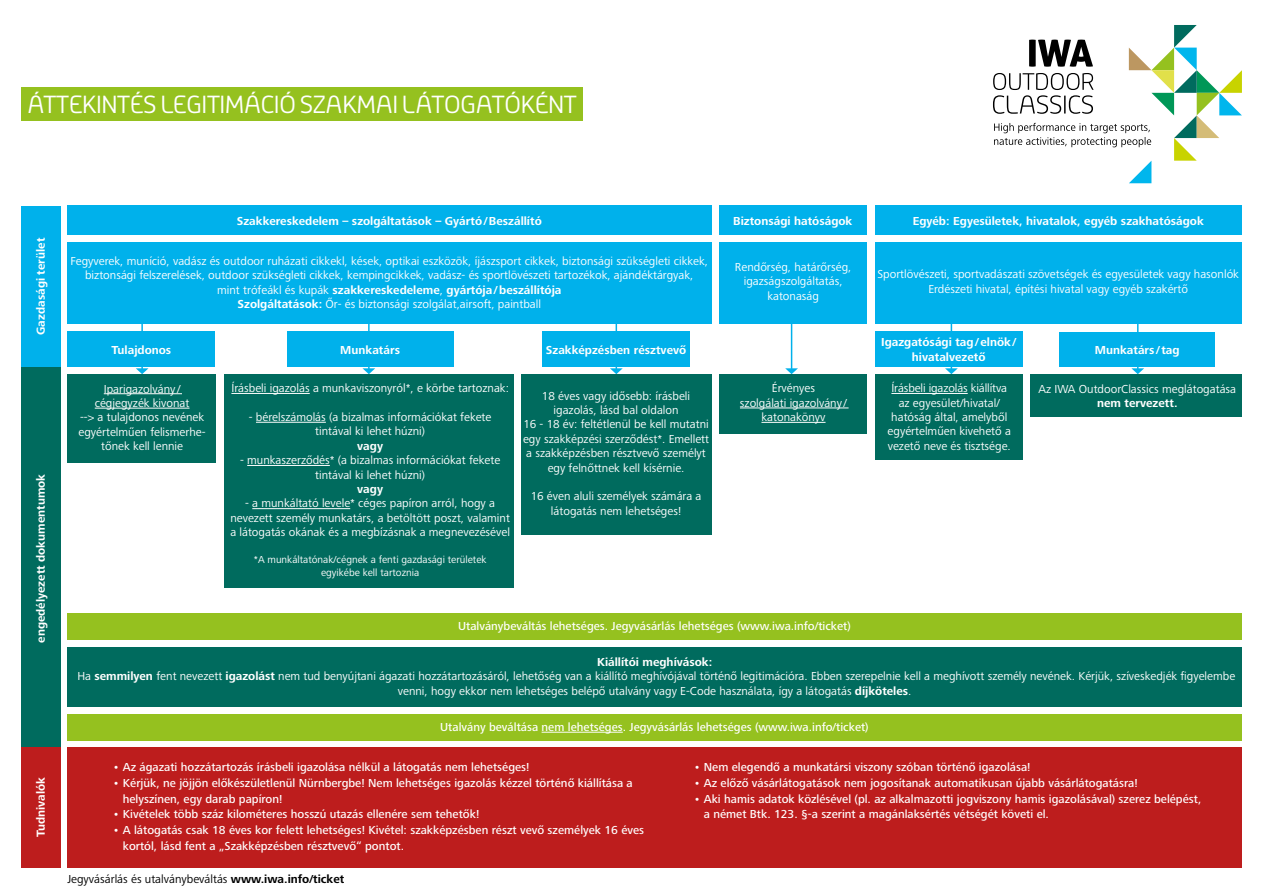
<style>
.page{position:relative;width:1263px;height:893px;background:#fff}
.page>*{position:absolute;margin:0;border:0;box-sizing:border-box;transform-origin:0 0}
.t1{font:25.65px "Ribera";color:#fff}
.t2{font:12px/14.4px "Frutiger Next LTW1 G";color:#fff;text-align:center}
.t3{font:500 12px/15.8px "Frutiger Next LTW1 G";color:#fff}
.t4{font:700 12px/14.4px "Frutiger Next LTW1 G";color:#fff;text-align:center}
.t5{font:12px "Frutiger Next LTW1 G";color:#000}
.t6{font:10.5px/12.6px "Frutiger Next LTW1 G";color:#fff;text-align:center}
.s1{font-weight:700}
</style>
<div class="page">
<hr style="left:791px;top:263px;width:1px;height:106px;background:#00b1eb">
<svg style="left:785px;top:368px;width:13px;height:6px"></svg>
<hr style="left:368px;top:295px;width:2px;height:76px;background:#00b1eb">
<svg style="left:362px;top:368px;width:13px;height:6px"></svg>
<hr style="left:141px;top:263px;width:2px;height:108px;background:#00b1eb">
<svg style="left:136px;top:368px;width:12px;height:6px"></svg>
<hr style="left:616px;top:263px;width:1px;height:108px;background:#00b1eb">
<svg style="left:610px;top:368px;width:13px;height:6px"></svg>
<hr style="left:951px;top:269px;width:1px;height:102px;background:#00b1eb">
<svg style="left:945px;top:368px;width:13px;height:6px"></svg>
<hr style="left:1137px;top:279px;width:1px;height:92px;background:#00b1eb">
<svg style="left:1131px;top:368px;width:13px;height:6px"></svg>
<div style="left:21px;top:747px;width:39px;height:120px;background:#bd1d1d"></div>
<div style="left:67px;top:747px;width:1175px;height:120px;background:#bd1d1d"></div>
<div style="left:67px;top:648px;width:1175px;height:59px;background:#006b5e"></div>
<div style="left:875px;top:243px;width:367px;height:81px;background:#00b1eb"></div>
<div style="left:719px;top:243px;width:148px;height:81px;background:#00b1eb"></div>
<div style="left:67px;top:243px;width:644px;height:81px;background:#00b1eb"></div>
<div style="left:67px;top:332px;width:148px;height:35px;background:#00b1eb"></div>
<div style="left:542px;top:332px;width:148px;height:35px;background:#00b1eb"></div>
<div style="left:287px;top:332px;width:166px;height:35px;background:#00b1eb"></div>
<div style="left:875px;top:332px;width:148px;height:35px;background:#00b1eb"></div>
<div style="left:1059px;top:332px;width:156px;height:35px;background:#00b1eb"></div>
<div style="left:719px;top:206px;width:148px;height:29px;background:#00b1eb"></div>
<div style="left:875px;top:206px;width:367px;height:29px;background:#00b1eb"></div>
<div style="left:67px;top:206px;width:644px;height:29px;background:#00b1eb"></div>
<div style="left:21px;top:367px;width:39px;height:380px;background:#006b5e"></div>
<div style="left:21px;top:206px;width:39px;height:161px;background:#00b1eb"></div>
<div style="left:21px;top:87px;width:562px;height:34px;background:#95c11f"></div>
<svg style="left:993px;top:25px;width:249px;height:158px"></svg>
<div style="left:1030px;top:374px;width:212px;height:43px;background:#006b5e"></div>
<div style="left:875px;top:374px;width:148px;height:85px;background:#006b5e"></div>
<div style="left:719px;top:374px;width:148px;height:59px;background:#006b5e"></div>
<div style="left:67px;top:374px;width:149px;height:88px;background:#006b5e"></div>
<div style="left:224px;top:374px;width:290px;height:214px;background:#006b5e"></div>
<div style="left:521px;top:374px;width:190px;height:160px;background:#006b5e"></div>
<div style="left:67px;top:714px;width:1175px;height:27px;background:#95c11f"></div>
<div style="left:67px;top:614px;width:1175px;height:26px;background:#95c11f"></div>
<hr style="left:542px;top:732px;width:81px;height:1px;background:#fff">
<hr style="left:104px;top:393px;width:78px;height:1px;background:#fff">
<hr style="left:95px;top:408px;width:94px;height:1px;background:#fff">
<hr style="left:740px;top:408px;width:108px;height:1px;background:#fff">
<hr style="left:761px;top:422px;width:64px;height:1px;background:#fff">
<hr style="left:891px;top:393px;width:77px;height:1px;background:#fff">
<hr style="left:231px;top:393px;width:79px;height:1px;background:#fff">
<hr style="left:256px;top:422px;width:70px;height:1px;background:#fff">
<hr style="left:247px;top:465px;width:83px;height:1px;background:#fff">
<hr style="left:252px;top:508px;width:98px;height:1px;background:#fff">
<h1 class="t1" style="left:27px;top:91px;width:551px">ÁTTEKINTÉS LEGITIMÁCIÓ SZAKMAI LÁTOGATÓKÉNT</h1>
<p class="t4" style="left:237px;top:214px;width:306px">Szakkereskedelem – szolgáltatások – Gyártó/Beszállító</p>
<p class="t4" style="left:733px;top:214px;width:121px">Biztonsági hatóságok</p>
<p class="t4" style="left:913px;top:214px;width:293px">Egyéb: Egyesületek, hivatalok, egyéb szakhatóságok</p>
<p class="t4" style="left:34px;top:335px;width:98px;rotate:-90deg">Gazdasági terület</p>
<p class="t4" style="left:34px;top:643px;width:171px;rotate:-90deg">engedélyezett dokumentumok</p>
<p class="t4" style="left:34px;top:837px;width:62px;rotate:-90deg">Tudnivalók</p>
<p class="t2" style="left:71px;top:254px;width:639px">Fegyverek, muníció, vadász és outdoor ruházati cikkekl, kések, optikai eszközök, íjászsport cikkek, biztonsági szükségleti cikkek, biztonsági felszerelések, outdoor szükségleti cikkek, kempingcikkek, vadász- és sportlövészeti tartozékok, ajándéktárgyak,<br>mint trófeákl és kupák <span class="s1">szakkereskedeleme</span>, <span class="s1">gyártója/beszállítója<br>Szolgáltatások:</span> Őr- és biztonsági szolgálat,airsoft, paintball</p>
<p class="t2" style="left:735px;top:260px;width:118px">Rendőrség, határőrség, igazságszolgáltatás, katonaság</p>
<p class="t4" style="left:111px;top:343px;width:61px">Tulajdonos</p>
<p class="t4" style="left:340px;top:343px;width:61px">Munkatárs</p>
<p class="t4" style="left:546px;top:343px;width:142px">Szakképzésben résztvevő</p>
<p class="t4" style="left:1095px;top:343px;width:86px">Munkatárs /tag</p>
<p class="t2" style="left:877px;top:267px;width:363px">Sportlövészeti, sportvadászati szövetségek és egyesületek vagy hasonlók<br>Erdészeti hivatal, építési hivatal vagy egyéb szakértő</p>
<p class="t4" style="left:881px;top:336px;width:137px">Igazgatósági tag/elnök/ hivatalvezető</p>
<p class="t2" style="left:231px;top:381px;width:279px">Írásbeli igazolás a munkaviszonyról*, e körbe tartoznak:</p>
<p class="t2" style="left:249px;top:410px;width:244px">- bérelszámolás (a bizalmas információkat fekete tintával ki lehet húzni)</p>
<p class="t4" style="left:357px;top:439px;width:27px">vagy</p>
<p class="t2" style="left:240px;top:453px;width:262px">- munkaszerződés* (a bizalmas információkat fekete tintával ki lehet húzni)</p>
<p class="t4" style="left:357px;top:482px;width:27px">vagy</p>
<p class="t2" style="left:230px;top:497px;width:281px">- a munkáltató levele* céges papíron arról, hogy a nevezett személy munkatárs, a betöltött poszt, valamint a látogatás okának és a megbízásnak a megnevezésével</p>
<p class="t6" style="left:254px;top:554px;width:234px">*A munkáltatónak/cégnek a fenti gazdasági területek egyikébe kell tartoznia</p>
<p class="t2" style="left:79px;top:382px;width:129px">Iparigazolvány / cégjegyzék kivonat<br>--&gt; a tulajdonos nevének egyértelműen felismerhe&shy;tőnek kell lennie</p>
<p class="t2" style="left:740px;top:381px;width:109px">Érvényes<br>szolgálati igazolvány / katonakönyv</p>
<p class="t2" style="left:888px;top:381px;width:125px">Írásbeli igazolás kiállítva az egyesület/hivatal/ hatóság által, amelyből egyértelműen kivehető a vezető neve és tisztsége.</p>
<p class="t2" style="left:1038px;top:382px;width:199px">Az IWA OutdoorClassics meglátogatása</p>
<p class="t2" style="left:523px;top:389px;width:188px">18 éves vagy idősebb: írásbeli igazolás, lásd bal oldalon<br>16 - 18 év: feltétlenül be kell mutatni egy szakképzési szerződést*. Emellett a szakképzésben résztvevő személyt egy felnőttnek kell kísérnie.</p>
<p class="t2" style="left:531px;top:490px;width:172px">16 éven aluli személyek számára a látogatás nem lehetséges!</p>
<p class="t4" style="left:1097px;top:396px;width:82px">nem tervezett.</p>
<p class="t3" style="left:458px;top:619px;width:394px">Utalványbeváltás lehetséges. Jegyvásárlás lehetséges (www.iwa.info/ticket)</p>
<p class="t3" style="left:562px;top:619px;width:185px">Gutschein- Einlö ung nicht möglich</p>
<p class="t2" style="left:77px;top:655px;width:1159px"><span class="s1">Kiállítói meghívások:<br></span>Ha <span class="s1">semmilyen</span> fent nevezett <span class="s1">igazolást</span> nem tud benyújtani ágazati hozzátartozásáról, lehetőség van a kiállító meghívójával történő legitimációra. Ebben szerepelnie kell a meghívott személy nevének. Kérjük, szíveskedjék figyelembe venni, hogy ekkor nem lehetséges belépő utalvány vagy E-Code használata, így a látogatás <span class="s1">díjköteles</span>.</p>
<p class="t3" style="left:440px;top:719px;width:430px">Utalvány beváltása nem lehetséges. Jegyvásárlás lehetséges (www.iwa.info/ticket)</p>
<p class="t3" style="left:562px;top:719px;width:185px">Gutschein- Einlösung nicht möglich</p>
<p class="t3" style="left:113px;top:760px;width:418px">• Az ágazati hozzátartozás írásbeli igazolása nélkül a látogatás nem lehetséges!</p>
<p class="t3" style="left:123px;top:775px;width:511px;text-indent:-10px">• Kérjük, ne jöjjön előkészületlenül Nürnbergbe! Nem lehetséges igazolás kézzel történő kiállítása a helyszínen, egy darab papíron!</p>
<p class="t3" style="left:113px;top:807px;width:368px">• Kivételek több száz kilométeres hosszú utazás ellenére sem tehetők!</p>
<p class="t3" style="left:123px;top:823px;width:523px;text-indent:-10px">• A látogatás csak 18 éves kor felett lehetséges! Kivétel: szakképzésben részt vevő személyek 16 éves kortól, lásd fent a „Szakképzésben résztvevő“ pontot.</p>
<p class="t5" style="left:67px;top:872px;width:278px">Jegyvásárlás és utalványbeváltás <span class="s1">www.iwa.info/ticket</span></p>
<p class="t3" style="left:694px;top:760px;width:338px">• Nem elegendő a munkatársi viszony szóban történő igazolása!</p>
<p class="t3" style="left:694px;top:775px;width:445px">• Az előző vásárlátogatások nem jogosítanak automatikusan újabb vásárlátogatásra!</p>
<p class="t3" style="left:704px;top:791px;width:499px;text-indent:-10px">• Aki hamis adatok közlésével (pl. az alkalmazotti jogviszony hamis igazolásával) szerez belépést, a német Btk. 123. §-a szerint a magánlaksértés vétségét követi el.</p>
</div>
